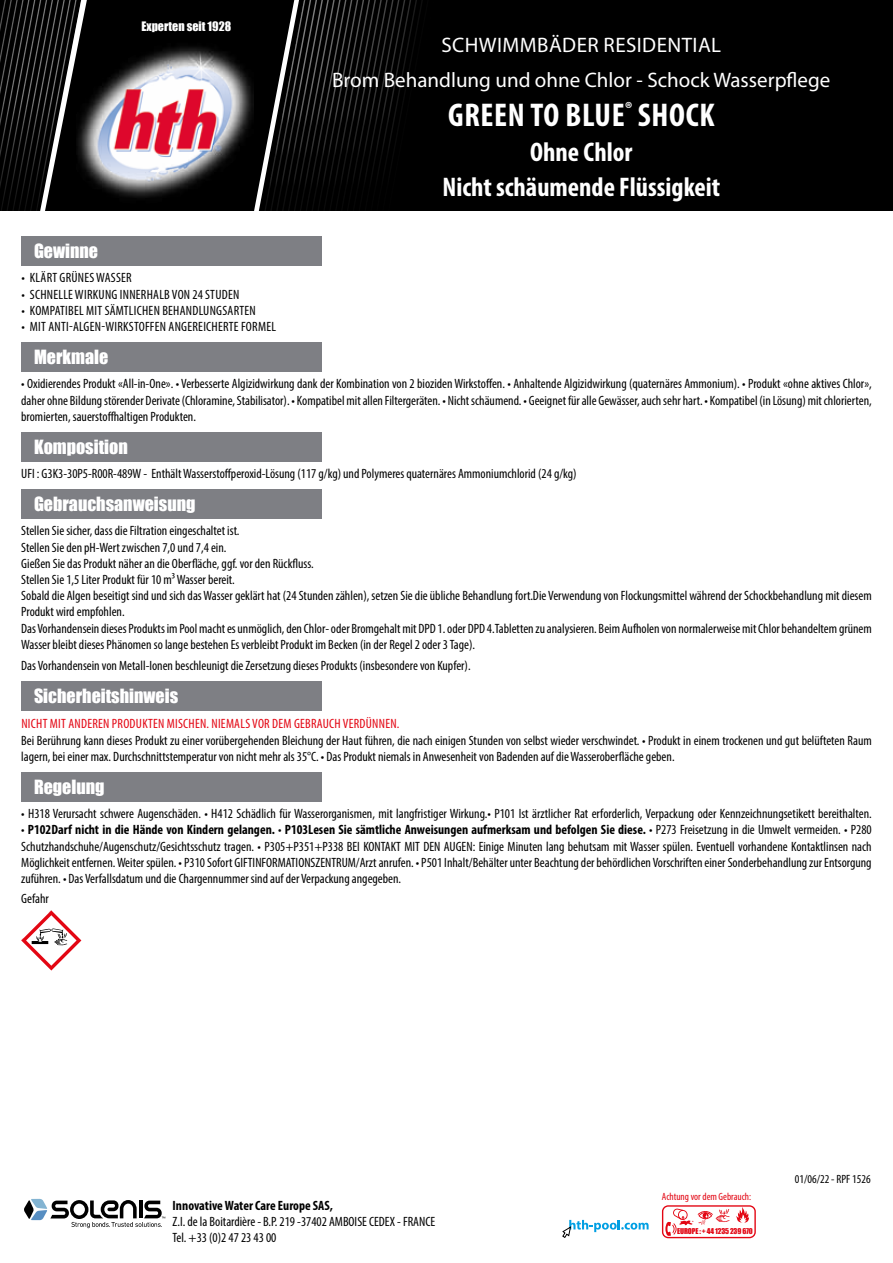
<style>
.page{position:relative;width:893px;height:1263px;background:#fff}
.page>*{position:absolute;margin:0;border:0;box-sizing:border-box;transform-origin:0 0}
.t1{font:700 condensed 33px "Myriad Pro";letter-spacing:.02em;color:#fff}
.t2{font:700 condensed 27px/34.5px "Myriad Pro";color:#fff;text-align:center}
.t3{font:21px/34.5px "Myriad Pro";color:#fff;text-align:center}
.t4{font:18px "Impact";color:#fff}
.t5{font:condensed 13.5px/16.2px "Myriad Pro";color:#000}
.t6{font:condensed 13.5px "Myriad Pro";letter-spacing:.02em;color:#000}
.t7{font:condensed 13.5px "Myriad Pro";letter-spacing:.02em;color:#e30613}
.t8{font:700 condensed 13.5px "Myriad Pro";color:#000}
.t9{font:12px "Impact";color:#fff}
.t10{font:condensed 12px "Myriad Pro";color:#000}
.t11{font:condensed 10.5px "Myriad Pro";color:#e30613}
.t12{font:7.35px "Impact";letter-spacing:-.02em;color:#e30613}
.s1{font-weight:700}
</style>
<div class="page">
<svg style="left:24px;top:1198px;width:141px;height:30px"></svg>
<div style="left:95px;top:0;width:798px;height:211px;background:#000"></div>
<svg style="left:246px;top:0;width:207px;height:211px;background:#0e0e0e"></svg>
<svg style="left:0;top:0;width:95px;height:211px;background:#1f1f1f"></svg>
<img style="left:76px;top:34px;width:178px;height:177px">
<svg style="left:662px;top:1205px;width:94px;height:33px"></svg>
<svg style="left:562px;top:1220px;width:87px;height:18px"></svg>
<div style="left:21px;top:236px;width:300px;height:29px;background:#7e7f84"></div>
<div style="left:21px;top:342px;width:300px;height:29px;background:#7e7f84"></div>
<div style="left:21px;top:432px;width:300px;height:29px;background:#7e7f84"></div>
<div style="left:21px;top:489px;width:300px;height:29px;background:#7e7f84"></div>
<div style="left:21px;top:681px;width:300px;height:29px;background:#7e7f84"></div>
<div style="left:21px;top:772px;width:300px;height:29px;background:#7e7f84"></div>
<svg style="left:21px;top:910px;width:60px;height:60px"></svg>
<p class="t9" style="left:141px;top:17px;width:91px">Experten seit 1928</p>
<h3 class="t3" style="left:332px;top:28px;width:500px">SCHWIMMBÄDER RESIDENTIAL<br>Brom Behandlung und ohne Chlor - Schock Wasserpflege</h3>
<h1 class="t1" style="left:448px;top:95px;width:268px">GREEN TO BLUE<sup>®</sup> SHOCK</h1>
<h2 class="t2" style="left:442px;top:134px;width:279px">Ohne Chlor<br>Nicht schäumende Flüssigkeit</h2>
<h3 class="t4" style="left:34px;top:237px;width:66px">Gewinne</h3>
<p class="t6" style="left:21px;top:270px;width:112px">• KLÄRT GRÜNES WASSER</p>
<p class="t6" style="left:21px;top:286px;width:219px">• SCHNELLE WIRKUNG INNERHALB VON 24 STUDEN</p>
<p class="t6" style="left:21px;top:302px;width:236px">• KOMPATIBEL MIT SÄMTLICHEN BEHANDLUNGSARTEN</p>
<p class="t6" style="left:21px;top:318px;width:256px">• MIT ANTI-ALGEN-WIRKSTOFFEN ANGEREICHERTE FORMEL</p>
<h3 class="t4" style="left:34px;top:343px;width:76px">Merkmale</h3>
<p class="t5" style="left:21px;top:376px;width:852px;text-align:justify">• Oxidierendes Produkt «All-in-One». • Verbesserte Algizidwirkung dank der Kombination von 2 bioziden Wirkstoffen. • Anhaltende Algizidwirkung (quaternäres Ammonium). • Produkt «ohne aktives Chlor», daher ohne Bildung störender Derivate (Chloramine, Stabilisator). • Kompatibel mit allen Filtergeräten. • Nicht schäumend. • Geeignet für alle Gewässer, auch sehr hart. • Kompatibel (in Lösung) mit chlorierten, bromierten, sauerstoffhaltigen Produkten.</p>
<h3 class="t4" style="left:34px;top:433px;width:95px">Komposition</h3>
<p class="t5" style="left:21px;top:465px;width:557px">UFI : G3K3-30P5-R00R-489W - Enthält Wasserstoffperoxid-Lösung (117 g/kg) und Polymeres quaternäres Ammoniumchlorid (24 g/kg)</p>
<h3 class="t4" style="left:34px;top:490px;width:163px">Gebrauchsanweisung</h3>
<p class="t5" style="left:21px;top:523px;width:852px">Stellen Sie sicher, dass die Filtration eingeschaltet ist.<br>Stellen Sie den pH-Wert zwischen 7,0 und 7,4 ein.<br>Gießen Sie das Produkt näher an die Oberfläche, ggf. vor den Rückfluss.<br>Stellen Sie 1,5 Liter Produkt für 10 m³ Wasser bereit.<br>Sobald die Algen beseitigt sind und sich das Wasser geklärt hat (24 Stunden zählen), setzen Sie die übliche Behandlung fort.Die Verwendung von Flockungsmittel während der Schockbehandlung mit diesem Produkt wird empfohlen.<br>Das Vorhandensein dieses Produkts im Pool macht es unmöglich, den Chlor- oder Bromgehalt mit DPD 1. oder DPD 4.Tabletten zu analysieren. Beim Aufholen von normalerweise mit Chlor behandeltem grünem Wasser bleibt dieses Phänomen so lange bestehen Es verbleibt Produkt im Becken (in der Regel 2 oder 3 Tage).</p>
<p class="t5" style="left:21px;top:657px;width:451px">Das Vorhandensein von Metall-Ionen beschleunigt die Zersetzung dieses Produkts (insbesondere von Kupfer).</p>
<h3 class="t4" style="left:34px;top:682px;width:146px">Sicherheitshinweis</h3>
<p class="t7" style="left:21px;top:715px;width:380px">NICHT MIT ANDEREN PRODUKTEN MISCHEN. NIEMALS VOR DEM GEBRAUCH VERDÜNNEN.</p>
<p class="t5" style="left:21px;top:732px;width:852px">Bei Berührung kann dieses Produkt zu einer vorübergehenden Bleichung der Haut führen, die nach einigen Stunden von selbst wieder verschwindet. • Produkt in einem trockenen und gut belüfteten Raum lagern, bei einer max. Durchschnittstemperatur von nicht mehr als 35°C. • Das Produkt niemals in Anwesenheit von Badenden auf die Wasseroberfläche geben.</p>
<h3 class="t4" style="left:34px;top:773px;width:72px">Regelung</h3>
<p class="t5" style="left:21px;top:805px;width:852px">• H318 Verursacht schwere Augenschäden. • H412 Schädlich für Wasserorganismen, mit langfristiger Wirkung.• P101 Ist ärztlicher Rat erforderlich, Verpackung oder Kennzeichnungsetikett bereithalten.</p>
<p class="t5" style="left:21px;top:822px;width:852px;text-align:justify">• <span class="s1">P102Darf nicht in die Hände von Kindern gelangen.</span> • <span class="s1">P103Lesen Sie sämtliche Anweisungen aufmerksam und befolgen Sie diese.</span> • P273 Freisetzung in die Umwelt vermeiden. • P280<br>Schutzhandschuhe/Augenschutz/Gesichtsschutz tragen. • P305+P351+P338 BEI KONTAKT MIT DEN AUGEN: Einige Minuten lang behutsam mit Wasser spülen. Eventuell vorhandene Kontaktlinsen nach Möglichkeit entfernen. Weiter spülen. • P310 Sofort GIFTINFORMATIONSZENTRUM/Arzt anrufen. • P501 Inhalt/Behälter unter Beachtung der behördlichen Vorschriften einer Sonderbehandlung zur Entsorgung zuführen. • Das Verfallsdatum und die Chargennummer sind auf der Verpackung angegeben.</p>
<p class="t5" style="left:21px;top:891px;width:29px">Gefahr</p>
<p class="t8" style="left:173px;top:1197px;width:162px">Innovative Water Care Europe SAS,</p>
<p class="t5" style="left:173px;top:1213px;width:264px">Z.I. de la Boitardière - B.P. 219 -37402 AMBOISE CEDEX - FRANCE<br>Tel. +33 (0)2 47 23 43 00</p>
<p class="t11" style="left:662px;top:1190px;width:91px">Achtung vor dem Gebrauch:</p>
<p class="t12" style="left:677px;top:1226px;width:77px">EUROPE : + 44 1235 239 670</p>
<p class="t10" style="left:795px;top:1171px;width:77px">01/06/22 - RPF 1526</p>
</div>
